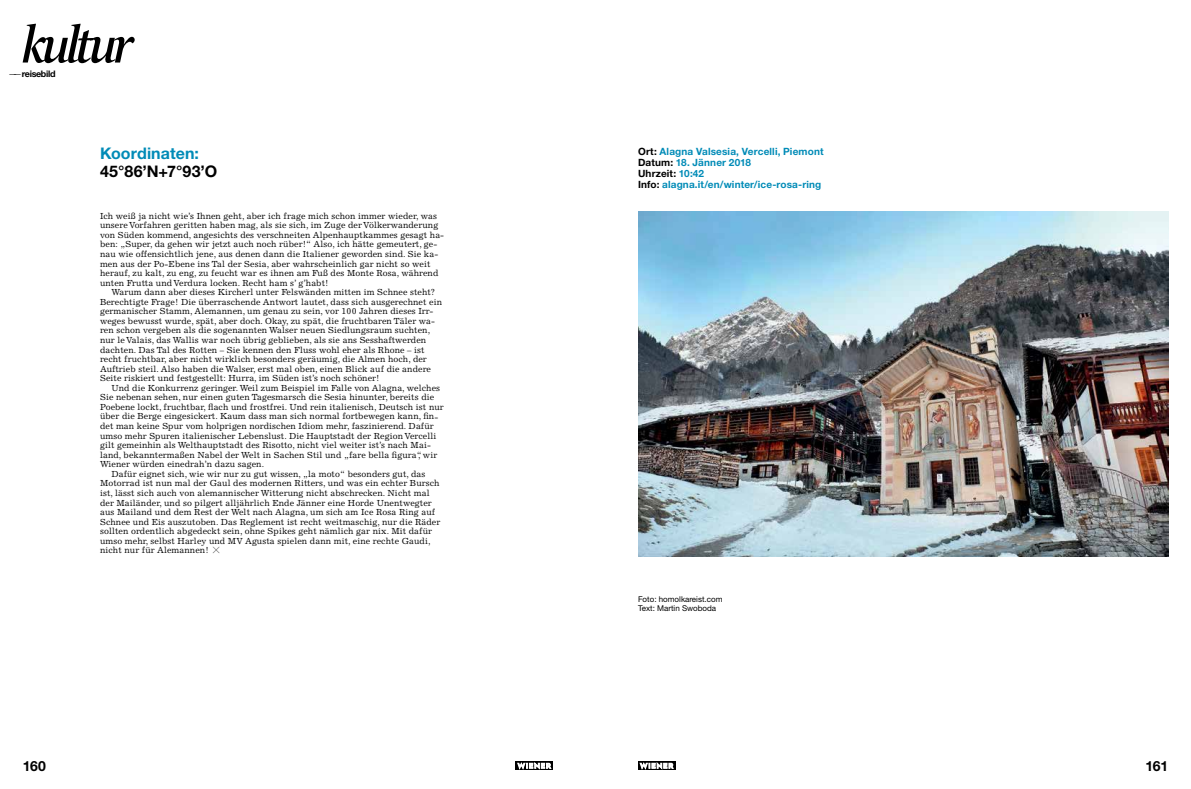
<style>
.page{position:relative;width:1191px;height:789px;background:#fff}
.page>*{position:absolute;margin:0;border:0;box-sizing:border-box;transform-origin:0 0}
.t1{font:52px "Le Monde Livre Semi Bold Italic Os F";letter-spacing:-.08em;color:#000}
.t2{font:700 16px "Helvetica Neue LT Std";color:#000}
.t3{font:700 16px "Helvetica Neue LT Std";letter-spacing:.005em;color:#008bb7}
.t4{font:700 14px "Helvetica Neue LT Std";letter-spacing:-.025em;color:#000}
.t5{font:700 10px/11px "Helvetica Neue LT Std";letter-spacing:.015em;color:#008bb7}
.t6{font:700 9px "Helvetica Neue LT Std";letter-spacing:-.04em;color:#000}
.t7{font:8.8px/9.5px "Excelsior LT Std";letter-spacing:.01em;color:#000}
.t8{font:8px/9px "Helvetica Neue LT Std";color:#000}
.s1{font-weight:300;font-style:italic}
.s2{font-family:"Helvetica Neue LT Std";font-weight:200;font-size:16px}
.s3{color:#000}
</style>
<div class="page">
<div style="left:515px;top:760px;width:38px;height:9px;background:#000"></div>
<svg style="left:517px;top:762px;width:34px;height:6px"></svg>
<div style="left:638px;top:760px;width:37px;height:9px;background:#000"></div>
<svg style="left:640px;top:762px;width:33px;height:6px"></svg>
<img style="left:638px;top:212px;width:530px;height:344px">
<h1 class="t1" style="left:23px;top:14px;width:113px">kultur</h1>
<p class="t6" style="left:9px;top:69px;width:49px"><span class="s1">——</span>reisebild</p>
<h2 class="t3" style="left:100px;top:143px;width:100px">Koordinaten:</h2>
<h2 class="t2" style="left:100px;top:161px;width:119px">45°86’N+7°93’O</h2>
<p class="t7" style="left:100px;top:211px;width:346px">Ich weiß ja nicht wie’s Ihnen geht, aber ich frage mich schon immer wieder, was unsere Vorfahren geritten haben mag, als sie sich, im Zuge der Völkerwanderung von Süden kommend, angesichts des verschneiten Alpenhauptkammes gesagt ha&shy;ben: „Super, da gehen wir jetzt auch noch rüber!“ Also, ich hätte gemeutert, ge&shy;nau wie offensichtlich jene, aus denen dann die Italiener geworden sind. Sie ka&shy;men aus der Po-Ebene ins Tal der Sesia, aber wahrscheinlich gar nicht so weit herauf, zu kalt, zu eng, zu feucht war es ihnen am Fuß des Monte Rosa, während unten Frutta und Verdura locken. Recht ham s’ g’habt!</p>
<p class="t7" style="left:100px;top:287px;width:343px;text-indent:11px">Warum dann aber dieses Kircherl unter Felswänden mitten im Schnee steht?<br>Berechtigte Frage! Die überraschende Antwort lautet, dass sich ausgerechnet ein germanischer Stamm, Alemannen, um genau zu sein, vor 100 Jahren dieses Irr&shy;weges bewusst wurde, spät, aber doch. Okay, zu spät, die fruchtbaren Täler wa&shy;ren schon vergeben als die sogenannten Walser neuen Siedlungsraum suchten, nur le Valais, das Wallis war noch übrig geblieben, als sie ans Sesshaftwerden dachten. Das Tal des Rotten – Sie kennen den Fluss wohl eher als Rhone – ist recht fruchtbar, aber nicht wirklich besonders geräumig, die Almen hoch, der Auftrieb steil. Also haben die Walser, erst mal oben, einen Blick auf die andere Seite riskiert und festgestellt: Hurra, im Süden ist’s noch schöner!</p>
<p class="t7" style="left:111px;top:383px;width:330px">Und die Konkurrenz geringer. Weil zum Beispiel im Falle von Alagna, welches</p>
<p class="t7" style="left:100px;top:392px;width:336px">Sie nebenan sehen, nur einen guten Tagesmarsch die Sesia hinunter, bereits die</p>
<p class="t7" style="left:100px;top:402px;width:345px">Poebene lockt, fruchtbar, flach und frostfrei. Und rein italienisch, Deutsch ist nur</p>
<p class="t7" style="left:100px;top:411px;width:340px">über die Berge eingesickert. Kaum dass man sich normal fortbewegen kann, fin-</p>
<p class="t7" style="left:100px;top:421px;width:335px">det man keine Spur vom holprigen nordischen Idiom mehr, faszinierend. Dafür</p>
<p class="t7" style="left:100px;top:430px;width:338px">umso mehr Spuren italienischer Lebenslust. Die Hauptstadt der Region Vercelli</p>
<p class="t7" style="left:100px;top:440px;width:332px">gilt gemeinhin als Welthauptstadt des Risotto, nicht viel weiter ist’s nach Mai-</p>
<p class="t7" style="left:100px;top:449px;width:339px">land, bekanntermaßen Nabel der Welt in Sachen Stil und „fare bella figura“, wir</p>
<p class="t7" style="left:100px;top:459px;width:166px">Wiener würden einedrah’n dazu sagen.</p>
<p class="t7" style="left:111px;top:469px;width:315px">Dafür eignet sich, wie wir nur zu gut wissen, „la moto“ besonders gut, das</p>
<p class="t7" style="left:100px;top:478px;width:341px">Motorrad ist nun mal der Gaul des modernen Ritters, und was ein echter Bursch</p>
<p class="t7" style="left:100px;top:488px;width:331px">ist, lässt sich auch von alemannischer Witterung nicht abschrecken. Nicht mal</p>
<p class="t7" style="left:100px;top:497px;width:333px">der Mailänder, und so pilgert alljährlich Ende Jänner eine Horde Unentwegter</p>
<p class="t7" style="left:100px;top:507px;width:337px">aus Mailand und dem Rest der Welt nach Alagna, um sich am Ice Rosa Ring auf</p>
<p class="t7" style="left:100px;top:516px;width:342px">Schnee und Eis auszutoben. Das Reglement ist recht weitmaschig, nur die Räder</p>
<p class="t7" style="left:100px;top:526px;width:333px">sollten ordentlich abgedeckt sein, ohne Spikes geht nämlich gar nix. Mit dafür</p>
<p class="t7" style="left:100px;top:535px;width:332px">umso mehr, selbst Harley und MV Agusta spielen dann mit, eine rechte Gaudi,</p>
<p class="t7" style="left:100px;top:545px;width:122px">nicht nur für Alemannen! <span class="s2">×</span></p>
<p class="t5" style="left:638px;top:145px;width:187px"><span class="s3">Ort:</span> Alagna Valsesia, Vercelli, Piemont<br><span class="s3">Datum:</span> 18. Jänner 2018<br><span class="s3">Uhrzeit:</span> 10:42<br><span class="s3">Info:</span> alagna.it/en/winter/ice-rosa-ring</p>
<p class="t8" style="left:638px;top:594px;width:86px">Foto: homolkareist.com<br>Text: Martin Swoboda</p>
<h3 class="t4" style="left:23px;top:756px;width:25px">160</h3>
<h3 class="t4" style="left:1145px;top:756px;width:24px">161</h3>
</div>
